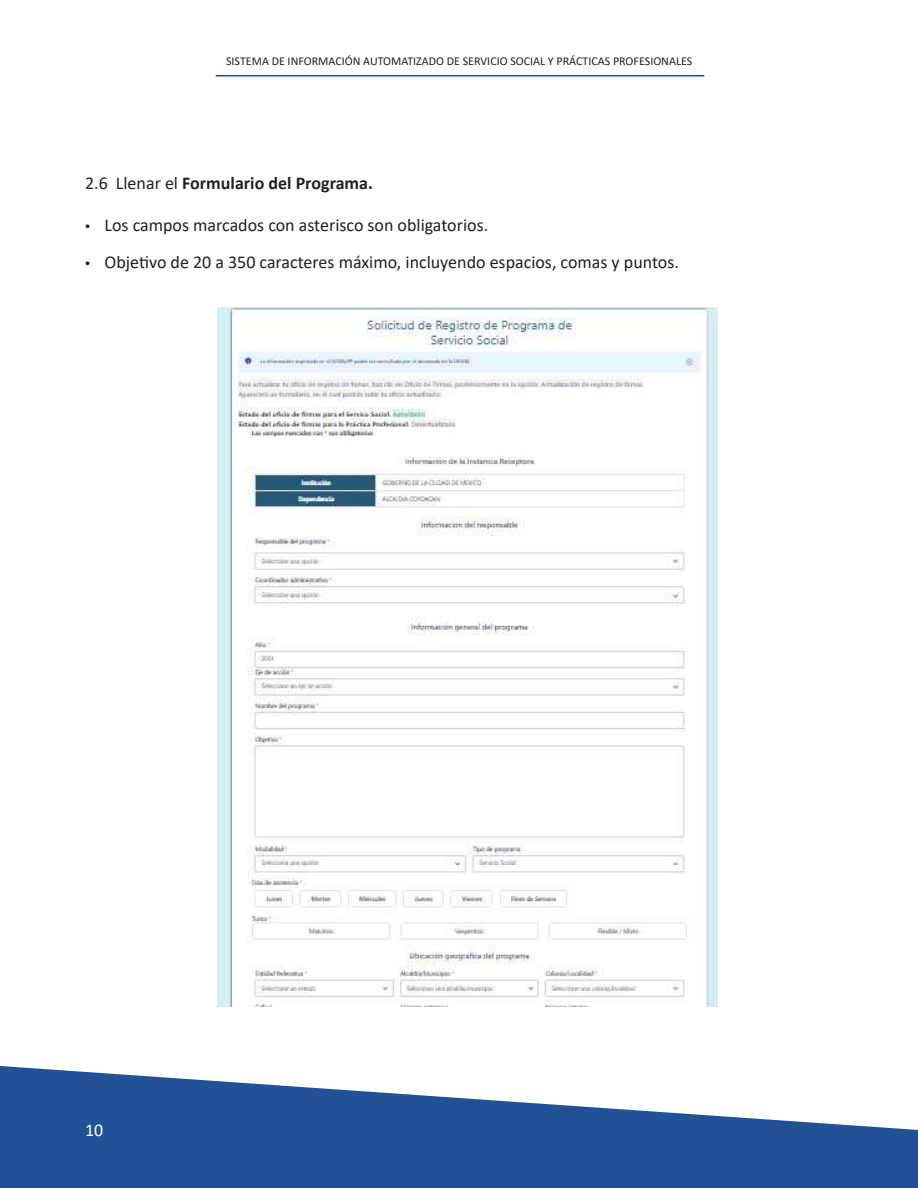
<style>
.page{position:relative;width:918px;height:1188px;background:#fff}
.page>*{position:absolute;margin:0;border:0;box-sizing:border-box;transform-origin:0 0}
.t1{font:18px "Calibri";color:#231f20}
.t2{font:700 18px "Calibri";color:#231f20}
.t3{font:18px "Calibri";color:#fff}
.t4{font:12px "Calibri";color:#231f20}
.s1{font-weight:400}
.s2{font-family:"Myriad Pro"}
</style>
<div class="page">
<svg style="left:0;top:1066px;width:918px;height:122px;fill:#205295"></svg>
<hr style="left:216px;top:75px;width:488px;height:2px;background:#205295">
<img style="left:217px;top:307px;width:500px;height:700px">
<p class="t4" style="left:226px;top:52px;width:468px">SISTEMA DE INFORMACIÓN AUTOMATIZADO DE SERVICIO SOCIAL Y PRÁCTICAS PROFESIONALES</p>
<p class="t2" style="left:85px;top:170px;width:289px"><span class="s1">2.6 Llenar el</span> Formulario del Programa.</p>
<p class="t1" style="left:85px;top:212px;width:405px"><span class="s2">•</span> Los campos marcados con asterisco son obligatorios.</p>
<p class="t1" style="left:85px;top:250px;width:595px"><span class="s2">•</span> Objetivo de 20 a 350 caracteres máximo, incluyendo espacios, comas y puntos.</p>
<p class="t3" style="left:85px;top:1117px;width:20px">10</p>
</div>
